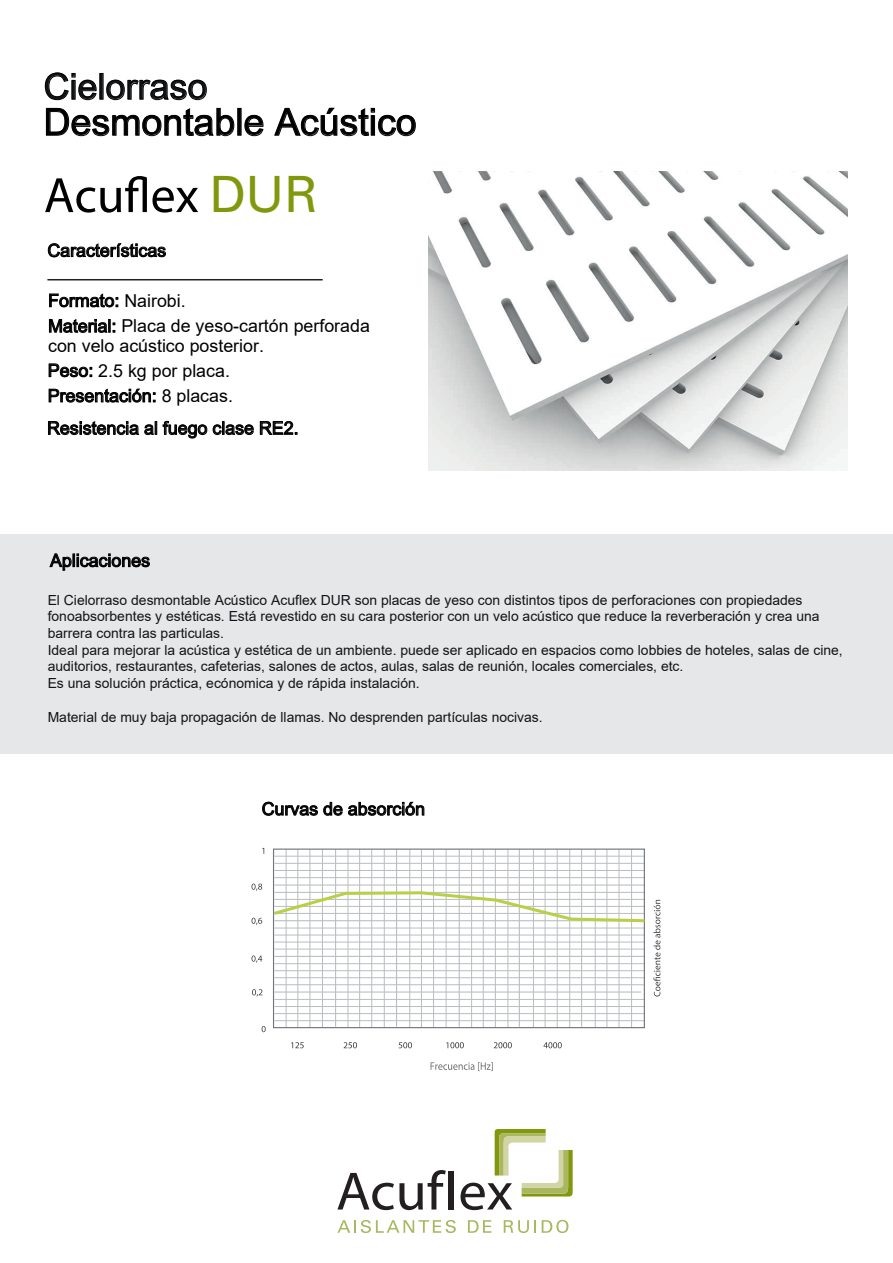
<style>
.page{position:relative;width:893px;height:1263px;background:#fff}
.page>*{position:absolute;margin:0;border:0;box-sizing:border-box;transform-origin:0 0}
.t1{font:49.95px "Univers LT Std";color:#81980d}
.t2{font:37.5px "Arial";color:#000001}
.t3{font:36px "Arial";color:#111416}
.t4{font:17.85px/24.9px "Arial";color:#000001}
.t5{font:13.95px/16.6px "Arial";color:#111416}
</style>
<div class="page">
<svg style="left:431px;top:1062px;width:62px;height:9px"></svg>
<div style="left:0;top:534px;width:893px;height:220px;background:#e6e7e8"></div>
<svg style="left:45px;top:73px;width:51px;height:27px"></svg>
<svg style="left:106px;top:80px;width:101px;height:20px"></svg>
<svg style="left:46px;top:108px;width:188px;height:28px"></svg>
<svg style="left:245px;top:115px;width:18px;height:21px"></svg>
<svg style="left:274px;top:108px;width:142px;height:28px"></svg>
<svg style="left:48px;top:243px;width:118px;height:14px"></svg>
<svg style="left:49px;top:294px;width:69px;height:13px"></svg>
<svg style="left:49px;top:319px;width:66px;height:14px"></svg>
<svg style="left:49px;top:363px;width:43px;height:14px"></svg>
<svg style="left:49px;top:389px;width:106px;height:13px"></svg>
<svg style="left:48px;top:421px;width:109px;height:14px"></svg>
<svg style="left:163px;top:421px;width:44px;height:17px"></svg>
<svg style="left:213px;top:421px;width:41px;height:14px"></svg>
<svg style="left:260px;top:421px;width:37px;height:14px"></svg>
<hr style="left:47px;top:279px;width:276px;height:1px;background:#231f20">
<svg style="left:50px;top:553px;width:100px;height:17px"></svg>
<svg style="left:45px;top:176px;width:153px;height:37px"></svg>
<svg style="left:262px;top:802px;width:162px;height:14px"></svg>
<svg style="left:291px;top:1042px;width:13px;height:6px"></svg>
<svg style="left:344px;top:1042px;width:13px;height:6px"></svg>
<svg style="left:399px;top:1042px;width:13px;height:6px"></svg>
<svg style="left:446px;top:1042px;width:18px;height:6px"></svg>
<svg style="left:494px;top:1042px;width:18px;height:6px"></svg>
<svg style="left:543px;top:1042px;width:19px;height:6px"></svg>
<svg style="left:262px;top:1026px;width:4px;height:6px"></svg>
<svg style="left:252px;top:989px;width:10px;height:7px"></svg>
<svg style="left:251px;top:955px;width:11px;height:8px"></svg>
<svg style="left:251px;top:918px;width:11px;height:7px"></svg>
<svg style="left:251px;top:883px;width:11px;height:8px"></svg>
<hr style="left:274px;top:884px;width:371px;height:2px;background:#babec0">
<hr style="left:335px;top:849px;width:1px;height:178px;background:#babec0">
<hr style="left:396px;top:849px;width:1px;height:178px;background:#babec0">
<hr style="left:459px;top:849px;width:1px;height:178px;background:#babec0">
<hr style="left:274px;top:877px;width:371px;height:1px;background:#babec0">
<hr style="left:274px;top:870px;width:371px;height:1px;background:#babec0">
<hr style="left:274px;top:863px;width:371px;height:1px;background:#babec0">
<hr style="left:274px;top:856px;width:371px;height:1px;background:#babec0">
<hr style="left:286px;top:849px;width:1px;height:179px;background:#babec0">
<hr style="left:274px;top:1020px;width:371px;height:1px;background:#babec0">
<hr style="left:274px;top:1013px;width:371px;height:1px;background:#babec0">
<hr style="left:274px;top:1006px;width:371px;height:1px;background:#babec0">
<hr style="left:274px;top:999px;width:371px;height:1px;background:#babec0">
<hr style="left:581px;top:849px;width:1px;height:178px;background:#babec0">
<hr style="left:298px;top:849px;width:1px;height:179px;background:#babec0">
<hr style="left:310px;top:849px;width:1px;height:179px;background:#babec0">
<hr style="left:322px;top:849px;width:1px;height:179px;background:#babec0">
<hr style="left:348px;top:849px;width:1px;height:179px;background:#babec0">
<hr style="left:359px;top:849px;width:1px;height:179px;background:#babec0">
<hr style="left:371px;top:849px;width:1px;height:179px;background:#babec0">
<hr style="left:384px;top:849px;width:1px;height:179px;background:#babec0">
<hr style="left:409px;top:849px;width:1px;height:179px;background:#babec0">
<hr style="left:421px;top:849px;width:1px;height:179px;background:#babec0">
<hr style="left:433px;top:849px;width:1px;height:179px;background:#babec0">
<hr style="left:446px;top:849px;width:1px;height:179px;background:#babec0">
<hr style="left:471px;top:849px;width:1px;height:179px;background:#babec0">
<hr style="left:483px;top:849px;width:1px;height:179px;background:#babec0">
<hr style="left:495px;top:849px;width:1px;height:179px;background:#babec0">
<hr style="left:508px;top:849px;width:1px;height:179px;background:#babec0">
<hr style="left:533px;top:849px;width:1px;height:179px;background:#babec0">
<hr style="left:545px;top:849px;width:1px;height:179px;background:#babec0">
<hr style="left:557px;top:849px;width:1px;height:179px;background:#babec0">
<hr style="left:569px;top:849px;width:1px;height:179px;background:#babec0">
<hr style="left:595px;top:849px;width:1px;height:179px;background:#babec0">
<hr style="left:607px;top:849px;width:1px;height:179px;background:#babec0">
<hr style="left:619px;top:849px;width:1px;height:179px;background:#babec0">
<hr style="left:631px;top:849px;width:1px;height:179px;background:#babec0">
<hr style="left:519px;top:849px;width:1px;height:178px;background:#babec0">
<div style="left:273px;top:848px;width:372px;height:180px;border:1px solid #71777c"></div>
<svg style="left:273px;top:890px;width:387px;height:106px"></svg>
<img style="left:428px;top:172px;width:420px;height:299px">
<svg style="left:337px;top:1220px;width:119px;height:13px"></svg>
<svg style="left:468px;top:1220px;width:23px;height:13px"></svg>
<svg style="left:504px;top:1220px;width:32px;height:13px"></svg>
<svg style="left:542px;top:1220px;width:26px;height:13px"></svg>
<svg style="left:337px;top:1170px;width:109px;height:40px"></svg>
<div style="left:449px;top:1170px;width:5px;height:39px;background:#231f20"></div>
<svg style="left:460px;top:1129px;width:113px;height:81px"></svg>
<h3 class="t3" style="left:44px;top:62px;width:166px">Cielorraso</h3>
<h2 class="t2" style="left:44px;top:96px;width:375px">Desmontable Acústico</h2>
<h1 class="t1" style="left:209px;top:165px;width:110px">DUR</h1>
<p class="t4" style="left:47px;top:238px;width:120px">Características</p>
<p class="t4" style="left:48px;top:288px;width:323px;line-height:25.5px">Formato: Nairobi.<br>Material: Placa de yeso-cartón perforada</p>
<p class="t4" style="left:48px;top:333px;width:218px">con velo acústico posterior.<br>Peso: 2.5 kg por placa.<br>Presentación: 8 placas.</p>
<p class="t4" style="left:47px;top:415px;width:253px">Resistencia al fuego clase RE2.</p>
<p class="t4" style="left:50px;top:548px;width:101px">Aplicaciones</p>
<p class="t5" style="left:48px;top:591px;width:797px">El Cielorraso desmontable Acústico Acuflex DUR son placas de yeso con distintos tipos de perforaciones con propiedades fonoabsorbentes y estéticas. Está revestido en su cara posterior con un velo acústico que reduce la reverberación y crea una barrera contra las particulas.<br>Ideal para mejorar la acústica y estética de un ambiente. puede ser aplicado en espacios como lobbies de hoteles, salas de cine, auditorios, restaurantes, cafeterias, salones de actos, aulas, salas de reunión, locales comerciales, etc.<br>Es una solución práctica, ecónomica y de rápida instalación.</p>
<p class="t5" style="left:48px;top:708px;width:496px">Material de muy baja propagación de llamas. No desprenden partículas nocivas.</p>
<p class="t4" style="left:262px;top:796px;width:165px">Curvas de absorción</p>
</div>
